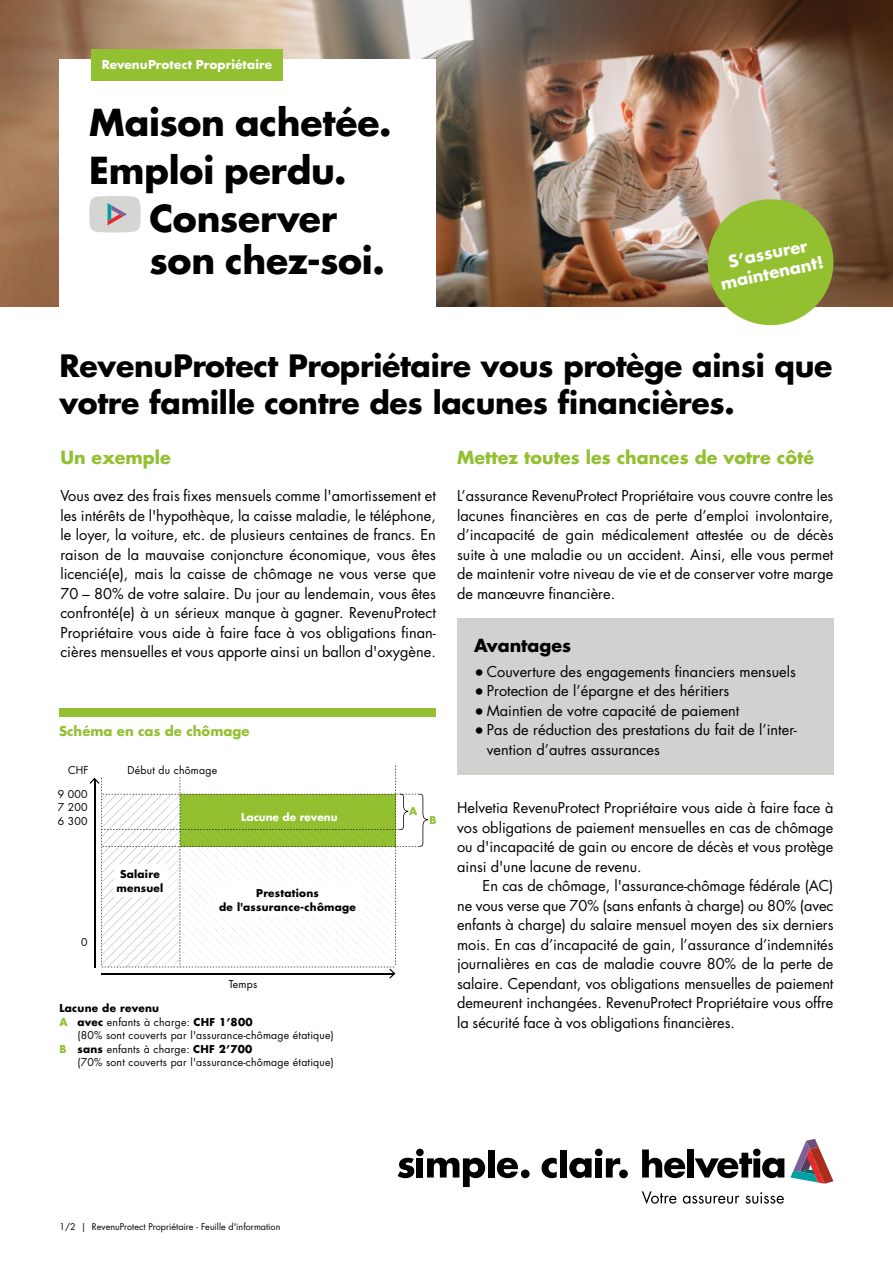
<style>
.page{position:relative;width:893px;height:1263px;background:#fff}
.page>*{position:absolute;margin:0;border:0;box-sizing:border-box;transform-origin:0 0}
._3-klang{font:700 36.15px/41.1px "Futura Std";letter-spacing:-.005em;color:#000}
.Headline_bold_20_24{font:700 30px/36.8px "Futura Std";letter-spacing:-.01em;color:#000}
.Subtitle_A_bold_11_7{font:700 17.55px "Futura Std";color:#92c030}
.Subtitle_A_bold_11_7-2{font:700 17.55px "Futura Std";color:#000}
.button{font:700 16.5px "Futura Std";color:#fff}
.Copy_9_7_13_block{font:14.55px/19.5px "Futura Std";color:#000;text-align:justify}
.Copy_9_7_13_block_Ei{font:14.55px/19.5px "Futura Std";letter-spacing:-.005em;color:#000;text-align:justify}
.Subtitle_B_bold_8_8p{font:700 13.2px "Futura Std";color:#92c030}
.Titel_Kästchen{font:700 12px "Futura Std";letter-spacing:.01em;color:#fff}
.t1{font:700 10.65px/10.6px "Futura Std";color:#000;text-align:center}
.Legend_7pt{font:10.5px/13.5px "Futura Std";letter-spacing:.02em;color:#000}
.Legend_7pt-2{font:700 10.5px/13.5px "Futura Std";letter-spacing:.02em;color:#000;text-align:center}
.Legend_7pt_rechtsbue{font:10.5px "Futura Std";letter-spacing:.02em;color:#000}
.Legend_7pt-3{font:700 10.5px "Futura Std";color:#fff}
.Legend_7pt-4{font:700 10.5px "Futura Std";color:#92c030}
.t2{font:9px "Futura Std";color:#000}
.s1{font-weight:700;color:#92c030}
.s2{font-weight:700}
.s3{font-size:17.25px}
</style>
<div class="page">
<img style="left:0;top:0;width:893px;height:306px">
<div style="left:457px;top:618px;width:376px;height:156px;background:#d1d1cf"></div>
<div style="left:60px;top:60px;width:376px;height:266px;background:#fff"></div>
<svg style="left:89px;top:196px;width:52px;height:36px;background:#cecccd"></svg>
<div style="left:91px;top:49px;width:192px;height:32px;background:#92c030"></div>
<svg style="left:702px;top:193px;width:137px;height:133px;background:#9eb54e"></svg>
<div style="left:60px;top:708px;width:376px;height:8px;background:#92c030"></div>
<svg style="left:90px;top:765px;width:338px;height:213px"></svg>
<img style="left:158px;top:922px;width:237px;height:22px">
<img style="left:158px;top:876px;width:235px;height:32px">
<img style="left:158px;top:840px;width:237px;height:22px">
<img style="left:158px;top:798px;width:232px;height:46px">
<svg style="left:642px;top:1149px;width:43px;height:29px"></svg>
<div style="left:687px;top:1149px;width:7px;height:28px;background:#000"></div>
<svg style="left:695px;top:1148px;width:89px;height:30px"></svg>
<svg style="left:790px;top:1139px;width:43px;height:45px"></svg>
<svg style="left:642px;top:1191px;width:34px;height:13px"></svg>
<svg style="left:683px;top:1196px;width:56px;height:8px"></svg>
<svg style="left:745px;top:1192px;width:39px;height:12px"></svg>
<svg style="left:541px;top:1158px;width:16px;height:20px"></svg>
<svg style="left:569px;top:1158px;width:23px;height:20px"></svg>
<svg style="left:606px;top:1158px;width:14px;height:19px"></svg>
<div style="left:619px;top:1169px;width:9px;height:9px;background:#000;border-radius:50%"></div>
<svg style="left:398px;top:1158px;width:16px;height:20px"></svg>
<svg style="left:427px;top:1158px;width:58px;height:29px"></svg>
<svg style="left:497px;top:1158px;width:21px;height:20px"></svg>
<div style="left:521px;top:1169px;width:9px;height:9px;background:#000;border-radius:50%"></div>
<div style="left:488px;top:1149px;width:7px;height:28px;background:#000"></div>
<div style="left:560px;top:1149px;width:7px;height:28px;background:#000"></div>
<div style="left:416px;top:1158px;width:7px;height:19px;background:#000"></div>
<div style="left:416px;top:1148px;width:8px;height:8px;background:#000;border-radius:50%"></div>
<div style="left:595px;top:1158px;width:7px;height:19px;background:#000"></div>
<div style="left:595px;top:1148px;width:8px;height:8px;background:#000;border-radius:50%"></div>
<p class="Titel_Kästchen" style="left:102px;top:56px;width:172px">RevenuProtect Propriétaire</p>
<p class="_3-klang" style="left:89px;top:101px;width:304px">Maison achetée.</p>
<p class="_3-klang" style="left:89px;top:149px;width:259px">Emploi perdu.</p>
<p class="_3-klang" style="left:150px;top:198px;width:237px">Conserver son chez-soi.</p>
<p class="button" style="left:726px;top:251px;width:82px;rotate:-12deg">S’assurer</p>
<p class="button" style="left:718px;top:273px;width:106px;rotate:-12deg">maintenant!</p>
<p class="Headline_bold_20_24" style="left:60px;top:347px;width:774px">RevenuProtect Propriétaire vous protège ainsi que votre famille contre des lacunes financières.</p>
<p class="Subtitle_A_bold_11_7" style="left:60px;top:445px;width:112px">Un exemple</p>
<p class="Copy_9_7_13_block" style="left:60px;top:486px;width:377px">Vous avez des frais fixes mensuels comme l'amortissement et les intérêts de l'hypothèque, la caisse maladie, le téléphone, le loyer, la voiture, etc. de plusieurs centaines de francs. En raison de la mauvaise conjoncture économique, vous êtes licencié(e), mais la caisse de chômage ne vous verse que 70 – 80% de votre salaire. Du jour au lendemain, vous êtes confronté(e) à un sérieux manque à gagner. RevenuProtect Propriétaire vous aide à faire face à vos obligations finan&shy;cières mensuelles et vous apporte ainsi un ballon d'oxygène.</p>
<p class="Subtitle_B_bold_8_8p" style="left:59px;top:723px;width:192px">Schéma en cas de chômage</p>
<p class="Legend_7pt" style="left:68px;top:764px;width:22px">CHF</p>
<p class="Legend_7pt_rechtsbue" style="left:58px;top:787px;width:31px">9 000</p>
<p class="Legend_7pt_rechtsbue" style="left:58px;top:800px;width:31px">7 200</p>
<p class="Legend_7pt_rechtsbue" style="left:58px;top:814px;width:31px">6 300</p>
<p class="Legend_7pt_rechtsbue" style="left:81px;top:935px;width:8px">0</p>
<p class="Legend_7pt" style="left:128px;top:764px;width:91px">Début du chômage</p>
<p class="Legend_7pt-3" style="left:241px;top:810px;width:98px">Lacune de revenu</p>
<p class="t1" style="left:118px;top:868px;width:47px">Monats&shy;lohn</p>
<p class="Legend_7pt-2" style="left:117px;top:867px;width:48px">Salaire mensuel</p>
<p class="t1" style="left:218px;top:888px;width:141px">Leistungen der<br>Arbeitslosenversicherung</p>
<p class="Legend_7pt-2" style="left:256px;top:887px;width:64px">Prestations</p>
<p class="Legend_7pt-2" style="left:219px;top:900px;width:138px">de l'assurance-chômage</p>
<p class="Legend_7pt_rechtsbue" style="left:229px;top:977px;width:30px">Temps</p>
<p class="Legend_7pt-2" style="left:60px;top:1001px;width:101px">Lacune de revenu</p>
<p class="Legend_7pt" style="left:78px;top:1015px;width:258px;text-indent:-18px"><span class="s1">A</span> <span class="s2">avec</span> enfants à charge: <span class="s2">CHF 1’800<br></span>(80% sont couverts par l'assurance-chômage étatique)</p>
<p class="Legend_7pt" style="left:78px;top:1042px;width:258px;text-indent:-18px"><span class="s1">B</span> <span class="s2">sans</span> enfants à charge: <span class="s2">CHF 2’700<br></span>(70% sont couverts par l'assurance-chômage étatique)</p>
<p class="Legend_7pt-4" style="left:409px;top:804px;width:10px">A</p>
<p class="Legend_7pt-4" style="left:429px;top:813px;width:9px">B</p>
<p class="Subtitle_A_bold_11_7" style="left:457px;top:445px;width:358px">Mettez toutes les chances de votre côté</p>
<p class="Copy_9_7_13_block" style="left:457px;top:486px;width:378px">L’assurance RevenuProtect Propriétaire vous couvre contre les lacunes financières en cas de perte d’emploi involontaire, d’incapacité de gain médicalement attestée ou de décès suite à une maladie ou un accident. Ainsi, elle vous permet de maintenir votre niveau de vie et de conserver votre marge de manœuvre financière.</p>
<p class="Subtitle_A_bold_11_7-2" style="left:474px;top:633px;width:99px">Avantages</p>
<p class="Copy_9_7_13_block" style="left:474px;top:662px;width:323px"><span class="s3">•</span> Couverture des engagements financiers mensuels</p>
<p class="Copy_9_7_13_block" style="left:474px;top:681px;width:257px"><span class="s3">•</span> Protection de l’épargne et des héritiers</p>
<p class="Copy_9_7_13_block" style="left:474px;top:701px;width:267px"><span class="s3">•</span> Maintien de votre capacité de paiement</p>
<p class="Copy_9_7_13_block" style="left:487px;top:720px;width:312px;text-indent:-13px"><span class="s3">•</span> Pas de réduction des prestations du fait de l’inter&shy;vention d’autres assurances</p>
<p class="Copy_9_7_13_block" style="left:457px;top:798px;width:378px">Helvetia RevenuProtect Propriétaire vous aide à faire face à vos obligations de paiement mensuelles en cas de chômage ou d'incapacité de gain ou encore de décès et vous protège ainsi d'une lacune de revenu.</p>
<p class="Copy_9_7_13_block_Ei" style="left:457px;top:876px;width:378px;text-indent:26px">En cas de chômage, l'assurance-chômage fédérale (AC) ne vous verse que 70% (sans enfants à charge) ou 80% (avec enfants à charge) du salaire mensuel moyen des six derniers mois. En cas d’incapacité de gain, l’assurance d’indemnités journalières en cas de maladie couvre 80% de la perte de salaire. Cependant, vos obligations mensuelles de paiement demeurent inchangées. RevenuProtect Propriétaire vous offre la sécurité face à vos obligations financières.</p>
<p class="t2" style="left:60px;top:1221px;width:222px">1/2 | RevenuProtect Propriétaire - Feuille d'information</p>
</div>
